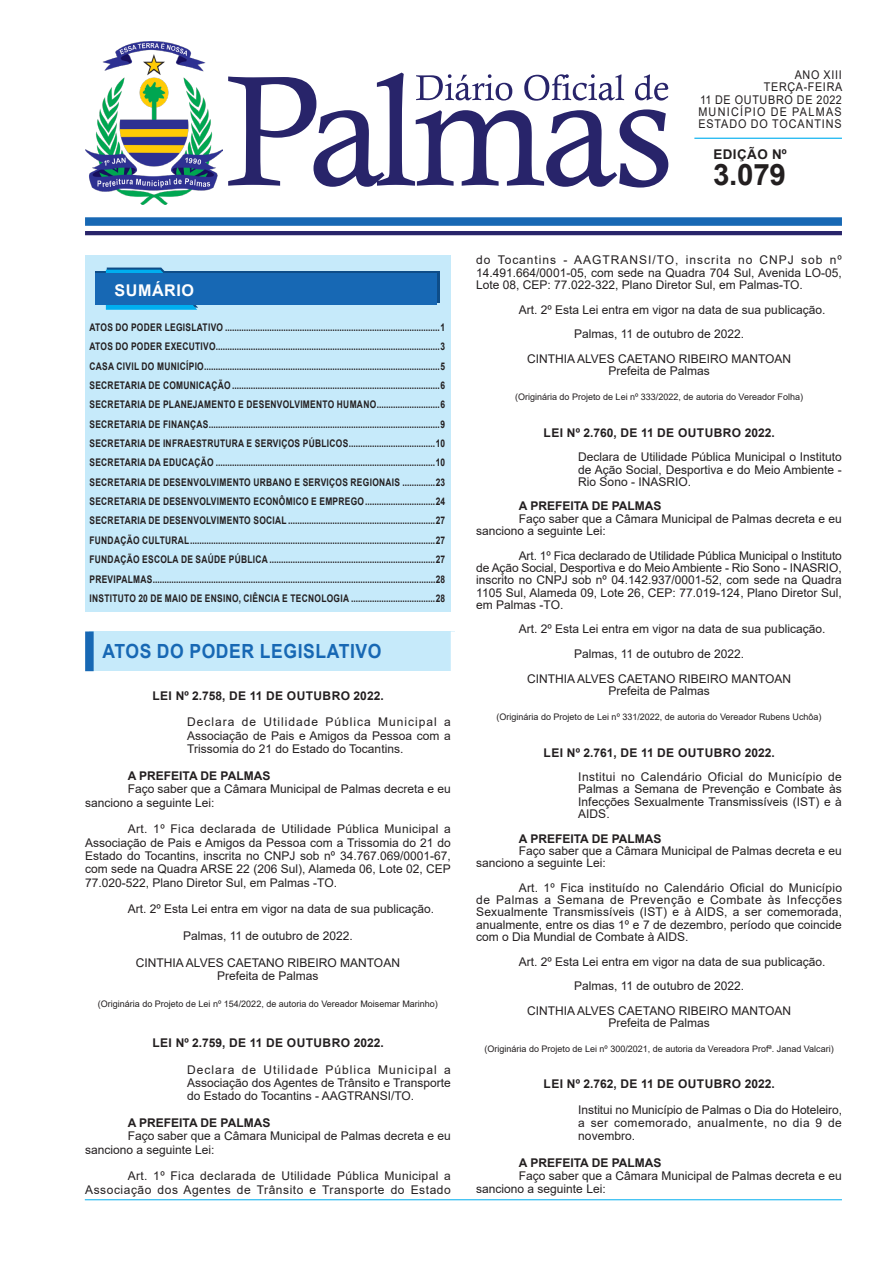
<style>
.page{position:relative;width:893px;height:1263px;background:#fff}
.page>*{position:absolute;margin:0;border:0;box-sizing:border-box;transform-origin:0 0}
.t1{font:700 29.55px "Arial";color:#231f20}
.CHANCELA{font:700 19.5px "Arial";letter-spacing:.035em;color:#1768b4;scale:.9 1}
.t2{font:700 16.2px "Arial";letter-spacing:.035em;color:#fff}
.t3{font:700 13.35px "Arial";letter-spacing:.035em;color:#231f20}
.TEXTO{font:12px/12.3px "Arial";color:#231f20}
.EMENTA{font:12px/12.3px "Arial";color:#231f20;text-align:justify}
.ASSINATURA{font:12px "Arial";color:#231f20}
.TITULO{font:700 12px "Arial";letter-spacing:.035em;color:#231f20}
.TEXTO-2{font:12px/13.5px "Arial";letter-spacing:.035em;color:#231f20;text-align:right}
.TEXTO-3{font:700 12px "Arial";color:#231f20}
.TEXTO-4{font:12px "Arial";letter-spacing:.065em;color:#231f20;scale:.9 1}
.TEXTO-5{font:12px "Arial";letter-spacing:.12em;color:#231f20;scale:.9 1}
.TEXTO-6{font:12px "Arial";letter-spacing:.085em;color:#231f20;scale:.9 1}
.TEXTO-7{font:12px "Arial";color:#231f20;scale:.9 1}
.t4{font:700 10.5px "Arial";letter-spacing:.035em;color:#231f20;scale:.8 1}
.ASSINATURA-2{font:9px "Arial";color:#231f20}
</style>
<div class="page">
<div style="left:85px;top:256px;width:366px;height:356px;background:#c6eafa"></div>
<div style="left:85px;top:217px;width:757px;height:9px;background:#1768b4"></div>
<hr style="left:85px;top:231px;width:757px;height:4px;background:#28246a">
<hr style="left:694px;top:138px;width:148px;height:1px;background:#00aeef">
<svg style="left:228px;top:73px;width:440px;height:115px"></svg>
<svg style="left:96px;top:272px;width:344px;height:31px"></svg>
<svg style="left:106px;top:268px;width:92px;height:42px"></svg>
<div style="left:96px;top:274px;width:341px;height:31px;background:#1768b4"></div>
<img style="left:85px;top:41px;width:138px;height:164px">
<hr style="left:85px;top:1199px;width:757px;height:1px;background:#00aeef">
<div style="left:89px;top:631px;width:366px;height:40px;background:#c6eafa"></div>
<div style="left:85px;top:631px;width:9px;height:40px;background:#1768b4"></div>
<div style="left:451px;top:631px;width:8px;height:40px;background:#fff"></div>
<p class="TEXTO-7" style="left:795px;top:67px;width:54px">ANO XIII</p>
<p class="TEXTO-4" style="left:764px;top:79px;width:89px">TERÇA-FEIRA</p>
<p class="TEXTO-4" style="left:700px;top:91px;width:159px">11 DE OUTUBRO DE 2022</p>
<p class="TEXTO-5" style="left:698px;top:104px;width:161px">MUNICÍPIO DE PALMAS</p>
<p class="TEXTO-6" style="left:698px;top:116px;width:161px">ESTADO DO TOCANTINS</p>
<p class="t1" style="left:713px;top:154px;width:74px">3.079</p>
<p class="t3" style="left:713px;top:145px;width:75px">EDIÇÃO Nº</p>
<p class="t2" style="left:114px;top:279px;width:81px">SUMÁRIO</p>
<p class="t4" style="left:89px;top:320px;width:446px">ATOS DO PODER LEGISLATIVO ............................................................................................1</p>
<p class="t4" style="left:89px;top:339px;width:446px">ATOS DO PODER EXECUTIVO................................................................................................3</p>
<p class="t4" style="left:89px;top:358px;width:446px">CASA CIVIL DO MUNICÍPIO.....................................................................................................5</p>
<p class="t4" style="left:89px;top:378px;width:446px">SECRETARIA DE COMUNICAÇÃO.........................................................................................6</p>
<p class="t4" style="left:89px;top:397px;width:446px">SECRETARIA DE PLANEJAMENTO E DESENVOLVIMENTO HUMANO...........................6</p>
<p class="t4" style="left:89px;top:417px;width:446px">SECRETARIA DE FINANÇAS...................................................................................................9</p>
<p class="t4" style="left:89px;top:436px;width:446px">SECRETARIA DE INFRAESTRUTURA E SERVIÇOS PÚBLICOS.....................................10</p>
<p class="t4" style="left:89px;top:455px;width:446px">SECRETARIA DA EDUCAÇÃO ..............................................................................................10</p>
<p class="t4" style="left:89px;top:475px;width:446px">SECRETARIA DE DESENVOLVIMENTO URBANO E SERVIÇOS REGIONAIS ..............23</p>
<p class="t4" style="left:89px;top:494px;width:446px">SECRETARIA DE DESENVOLVIMENTO ECONÔMICO E EMPREGO..............................24</p>
<p class="t4" style="left:89px;top:513px;width:446px">SECRETARIA DE DESENVOLVIMENTO SOCIAL ...............................................................27</p>
<p class="t4" style="left:89px;top:533px;width:446px">FUNDAÇÃO CULTURAL.........................................................................................................27</p>
<p class="t4" style="left:89px;top:552px;width:446px">FUNDAÇÃO ESCOLA DE SAÚDE PÚBLICA .......................................................................27</p>
<p class="t4" style="left:89px;top:571px;width:446px">PREVIPALMAS.........................................................................................................................28</p>
<p class="t4" style="left:89px;top:591px;width:446px">INSTITUTO 20 DE MAIO DE ENSINO, CIÊNCIA E TECNOLOGIA ....................................28</p>
<p class="CHANCELA" style="left:102px;top:638px;width:312px">ATOS DO PODER LEGISLATIVO</p>
<p class="TITULO" style="left:152px;top:687px;width:233px">LEI Nº 2.758, DE 11 DE OUTUBRO 2022.</p>
<p class="EMENTA" style="left:187px;top:715px;width:265px;line-height:13.4px">Declara de Utilidade Pública Municipal a Associação de Pais e Amigos da Pessoa com a Trissomia do 21 do Estado do Tocantins.</p>
<p class="TEXTO-3" style="left:128px;top:767px;width:144px">A PREFEITA DE PALMAS</p>
<p class="TEXTO" style="left:85px;top:782px;width:367px;line-height:13.4px;text-indent:43px">Faço saber que a Câmara Municipal de Palmas decreta e eu sanciono a seguinte Lei:</p>
<p class="TEXTO" style="left:85px;top:822px;width:367px;line-height:13.4px;text-align:justify;text-indent:43px">Art. 1º Fica declarada de Utilidade Pública Municipal a Associação de Pais e Amigos da Pessoa com a Trissomia do 21 do Estado do Tocantins, inscrita no CNPJ sob nº 34.767.069/0001-67, com sede na Quadra ARSE 22 (206 Sul), Alameda 06, Lote 02, CEP 77.020-522, Plano Diretor Sul, em Palmas -TO.</p>
<p class="TEXTO" style="left:128px;top:903px;width:308px">Art. 2º Esta Lei entra em vigor na data de sua publicação.</p>
<p class="ASSINATURA" style="left:183px;top:927px;width:171px">Palmas, 11 de outubro de 2022.</p>
<p class="ASSINATURA" style="left:136px;top:954px;width:266px">CINTHIA ALVES CAETANO RIBEIRO MANTOAN</p>
<p class="ASSINATURA" style="left:217px;top:967px;width:103px">Prefeita de Palmas</p>
<p class="ASSINATURA-2" style="left:98px;top:997px;width:341px">(Originária do Projeto de Lei nº 154/2022, de autoria do Vereador Moisemar Marinho)</p>
<p class="TITULO" style="left:152px;top:1034px;width:233px">LEI Nº 2.759, DE 11 DE OUTUBRO 2022.</p>
<p class="EMENTA" style="left:187px;top:1062px;width:265px;line-height:13.4px">Declara de Utilidade Pública Municipal a Associação dos Agentes de Trânsito e Transporte do Estado do Tocantins - AAGTRANSI/TO.</p>
<p class="TEXTO-3" style="left:128px;top:1114px;width:144px">A PREFEITA DE PALMAS</p>
<p class="TEXTO" style="left:85px;top:1129px;width:367px;line-height:13.4px;text-indent:43px">Faço saber que a Câmara Municipal de Palmas decreta e eu sanciono a seguinte Lei:</p>
<p class="TEXTO-2" style="left:85px;top:1169px;width:367px">Art. 1º Fica declarada de Utilidade Pública Municipal a<br>Associação dos Agentes de Trânsito e Transporte do Estado</p>
<p class="TEXTO" style="left:476px;top:254px;width:367px;text-align:justify">do Tocantins - AAGTRANSI/TO, inscrita no CNPJ sob nº 14.491.664/0001-05, com sede na Quadra 704 Sul, Avenida LO-05, Lote 08, CEP: 77.022-322, Plano Diretor Sul, em Palmas-TO.</p>
<p class="TEXTO" style="left:519px;top:303px;width:308px">Art. 2º Esta Lei entra em vigor na data de sua publicação.</p>
<p class="ASSINATURA" style="left:574px;top:326px;width:171px">Palmas, 11 de outubro de 2022.</p>
<p class="ASSINATURA" style="left:527px;top:350px;width:266px">CINTHIA ALVES CAETANO RIBEIRO MANTOAN</p>
<p class="ASSINATURA" style="left:608px;top:363px;width:103px">Prefeita de Palmas</p>
<p class="ASSINATURA-2" style="left:515px;top:390px;width:289px">(Originária do Projeto de Lei nº 333/2022, de autoria do Vereador Folha)</p>
<p class="TITULO" style="left:544px;top:424px;width:233px">LEI Nº 2.760, DE 11 DE OUTUBRO 2022.</p>
<p class="EMENTA" style="left:578px;top:451px;width:265px">Declara de Utilidade Pública Municipal o Instituto de Ação Social, Desportiva e do Meio Ambiente - Rio Sono - INASRIO.</p>
<p class="TEXTO-3" style="left:519px;top:498px;width:144px">A PREFEITA DE PALMAS</p>
<p class="TEXTO" style="left:476px;top:512px;width:367px;text-indent:43px">Faço saber que a Câmara Municipal de Palmas decreta e eu sanciono a seguinte Lei:</p>
<p class="TEXTO" style="left:476px;top:549px;width:367px;text-align:justify;text-indent:43px">Art. 1º Fica declarado de Utilidade Pública Municipal o Instituto de Ação Social, Desportiva e do Meio Ambiente - Rio Sono - INASRIO, inscrito no CNPJ sob nº 04.142.937/0001-52, com sede na Quadra 1105 Sul, Alameda 09, Lote 26, CEP: 77.019-124, Plano Diretor Sul, em Palmas -TO.</p>
<p class="TEXTO" style="left:519px;top:623px;width:308px">Art. 2º Esta Lei entra em vigor na data de sua publicação.</p>
<p class="ASSINATURA" style="left:574px;top:646px;width:171px">Palmas, 11 de outubro de 2022.</p>
<p class="ASSINATURA" style="left:527px;top:670px;width:266px">CINTHIA ALVES CAETANO RIBEIRO MANTOAN</p>
<p class="ASSINATURA" style="left:608px;top:682px;width:103px">Prefeita de Palmas</p>
<p class="ASSINATURA-2" style="left:497px;top:710px;width:326px">(Originária do Projeto de Lei nº 331/2022, de autoria do Vereador Rubens Uchôa)</p>
<p class="TITULO" style="left:544px;top:744px;width:233px">LEI Nº 2.761, DE 11 DE OUTUBRO 2022.</p>
<p class="EMENTA" style="left:578px;top:771px;width:265px">Institui no Calendário Oficial do Município de Palmas a Semana de Prevenção e Combate às Infecções Sexualmente Transmissíveis (IST) e à AIDS.</p>
<p class="TEXTO-3" style="left:519px;top:830px;width:144px">A PREFEITA DE PALMAS</p>
<p class="TEXTO" style="left:476px;top:844px;width:367px;text-indent:43px">Faço saber que a Câmara Municipal de Palmas decreta e eu sanciono a seguinte Lei:</p>
<p class="TEXTO" style="left:476px;top:881px;width:367px;text-align:justify;text-indent:43px">Art. 1º Fica instituído no Calendário Oficial do Município de Palmas a Semana de Prevenção e Combate às Infecções Sexualmente Transmissíveis (IST) e à AIDS, a ser comemorada, anualmente, entre os dias 1º e 7 de dezembro, período que coincide com o Dia Mundial de Combate à AIDS.</p>
<p class="TEXTO" style="left:519px;top:955px;width:308px">Art. 2º Esta Lei entra em vigor na data de sua publicação.</p>
<p class="ASSINATURA" style="left:574px;top:978px;width:171px">Palmas, 11 de outubro de 2022.</p>
<p class="ASSINATURA" style="left:527px;top:1002px;width:266px">CINTHIA ALVES CAETANO RIBEIRO MANTOAN</p>
<p class="ASSINATURA" style="left:608px;top:1015px;width:103px">Prefeita de Palmas</p>
<p class="ASSINATURA-2" style="left:484px;top:1042px;width:351px">(Originária do Projeto de Lei nº 300/2021, de autoria da Vereadora Profª. Janad Valcari)</p>
<p class="TITULO" style="left:544px;top:1075px;width:233px">LEI Nº 2.762, DE 11 DE OUTUBRO 2022.</p>
<p class="EMENTA" style="left:578px;top:1103px;width:265px;line-height:13.2px">Institui no Município de Palmas o Dia do Hoteleiro, a ser comemorado, anualmente, no dia 9 de novembro.</p>
<p class="TEXTO-3" style="left:519px;top:1154px;width:144px">A PREFEITA DE PALMAS</p>
<p class="TEXTO" style="left:476px;top:1169px;width:367px;line-height:13.5px;text-indent:43px">Faço saber que a Câmara Municipal de Palmas decreta e eu sanciono a seguinte Lei:</p>
</div>
